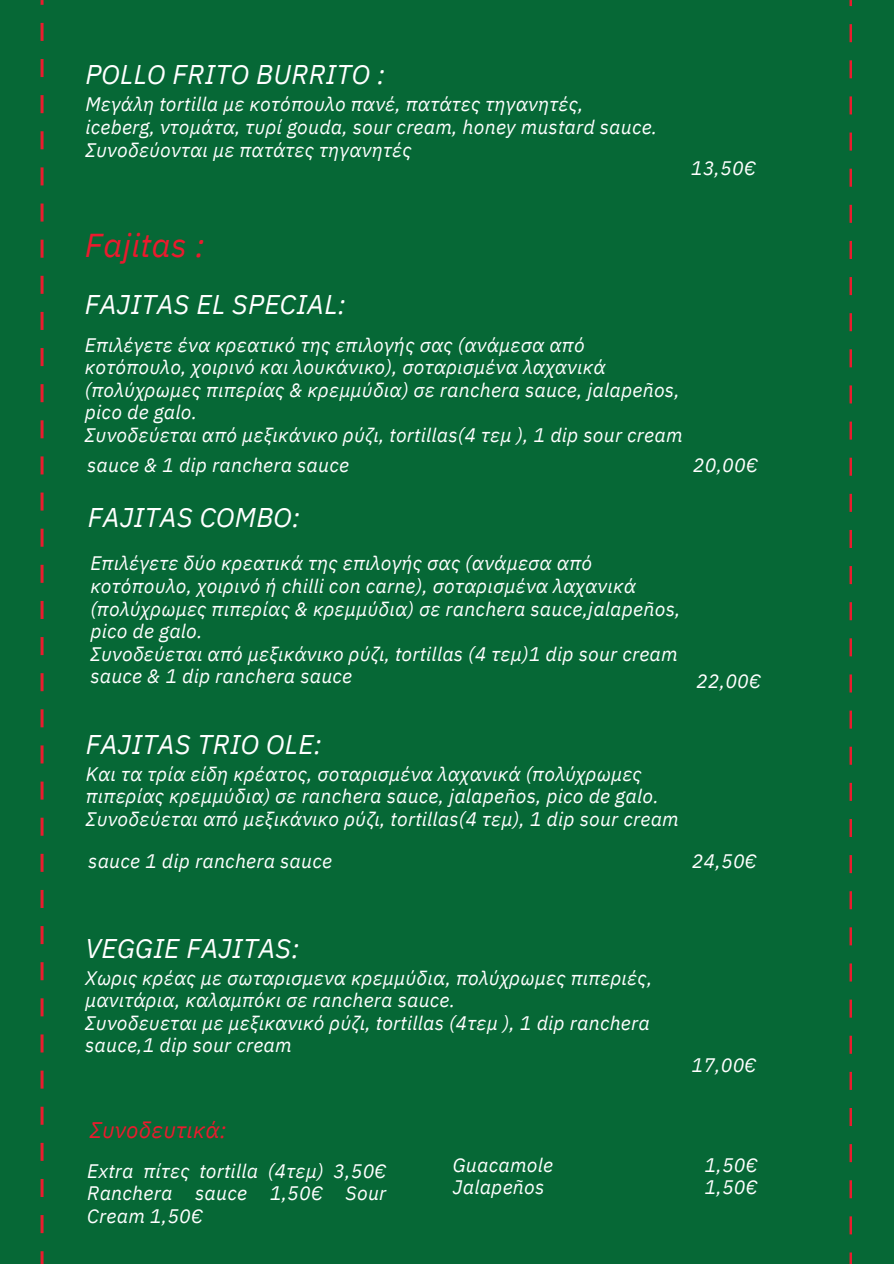
<style>
.page{position:relative;width:894px;height:1264px;background:#fff}
.page>*{position:absolute;margin:0;border:0;box-sizing:border-box;transform-origin:0 0}
.t1{font:italic 33px "IBM Plex Sans";letter-spacing:.01em;color:#ea1b2e}
.t2{font:italic 27px "IBM Plex Sans";letter-spacing:.01em;color:#fff}
.t3{font:italic 22.5px "IBM Plex Sans";letter-spacing:.01em;color:#ea1b2e}
.t4{font:italic 19.5px/22.5px "IBM Plex Sans";letter-spacing:.01em;color:#fff}
</style>
<div class="page">
<div style="left:0;top:0;width:893px;height:1263px;background:#066836"></div>
<h1 class="t2" style="left:85px;top:57px;width:301px">POLLO FRITO BURRITO :</h1>
<p class="t4" style="left:85px;top:93px;width:573px">Μεγάλη tortilla με κοτόπουλο πανέ, πατάτες τηγανητές, iceberg, ντομάτα, τυρί gouda, sour cream, honey mustard sauce.<br>Συνοδεύονται με πατάτες τηγανητές</p>
<p class="t4" style="left:690px;top:156px;width:66px">13,50€</p>
<p class="t1" style="left:85px;top:223px;width:121px">Fajitas :</p>
<p class="t2" style="left:85px;top:287px;width:262px">FAJITAS EL SPECIAL:</p>
<p class="t4" style="left:85px;top:333px;width:599px">Επιλέγετε ένα κρεατικό της επιλογής σας (ανάμεσα από κοτόπουλο, χοιρινό και λουκάνικο), σοταρισμένα λαχανικά (πολύχρωμες πιπερίας &amp; κρεμμύδια) σε ranchera sauce, jalapeños, pico de galo.<br>Συνοδεύεται από μεξικάνικο ρύζι, tortillas(4 τεμ ), 1 dip sour cream</p>
<p class="t4" style="left:87px;top:453px;width:263px">sauce &amp; 1 dip ranchera sauce</p>
<p class="t4" style="left:692px;top:453px;width:66px">20,00€</p>
<p class="t2" style="left:88px;top:499px;width:214px">FAJITAS COMBO:</p>
<p class="t4" style="left:90px;top:552px;width:591px">Επιλέγετε δύο κρεατικά της επιλογής σας (ανάμεσα από κοτόπουλο, χοιρινό ή chilli con carne), σοταρισμένα λαχανικά (πολύχρωμες πιπερίας &amp; κρεμμύδια) σε ranchera sauce,jalapeños, pico de galo.<br>Συνοδεύεται από μεξικάνικο ρύζι, tortillas (4 τεμ)1 dip sour cream sauce &amp; 1 dip ranchera sauce</p>
<p class="t2" style="left:86px;top:726px;width:237px">FAJITAS TRIO OLE:</p>
<p class="t4" style="left:86px;top:762px;width:594px">Και τα τρία είδη κρέατος, σοταρισμένα λαχανικά (πολύχρωμες πιπερίας κρεμμύδια) σε ranchera sauce, jalapeños, pico de galo.<br>Συνοδεύεται από μεξικάνικο ρύζι, tortillas(4 τεμ), 1 dip sour cream</p>
<p class="t4" style="left:695px;top:669px;width:66px">22,00€</p>
<p class="t4" style="left:88px;top:849px;width:245px">sauce 1 dip ranchera sauce</p>
<p class="t4" style="left:691px;top:849px;width:66px">24,50€</p>
<p class="t2" style="left:85px;top:930px;width:215px">VEGGIE FAJITAS:</p>
<p class="t4" style="left:85px;top:966px;width:568px">Χωρις κρέας με σωταρισμενα κρεμμύδια, πολύχρωμες πιπεριές, μανιτάρια, καλαμπόκι σε ranchera sauce.<br>Συνοδευεται με μεξικανικό ρύζι, tortillas (4τεμ ), 1 dip ranchera sauce,1 dip sour cream</p>
<p class="t3" style="left:90px;top:1114px;width:138px">Συνοδευτικά:</p>
<p class="t4" style="left:691px;top:1053px;width:66px">17,00€</p>
<p class="t4" style="left:87px;top:1159px;width:300px;text-align:justify">Extra πίτες tortilla (4τεμ) 3,50€ Ranchera sauce 1,50€ Sour Cream 1,50€</p>
<p class="t4" style="left:452px;top:1153px;width:102px">Guacamole<br>Jalapeños</p>
<h2 class="t4" style="left:704px;top:1153px;width:55px">1,50€<br>1,50€</h2>
</div>
